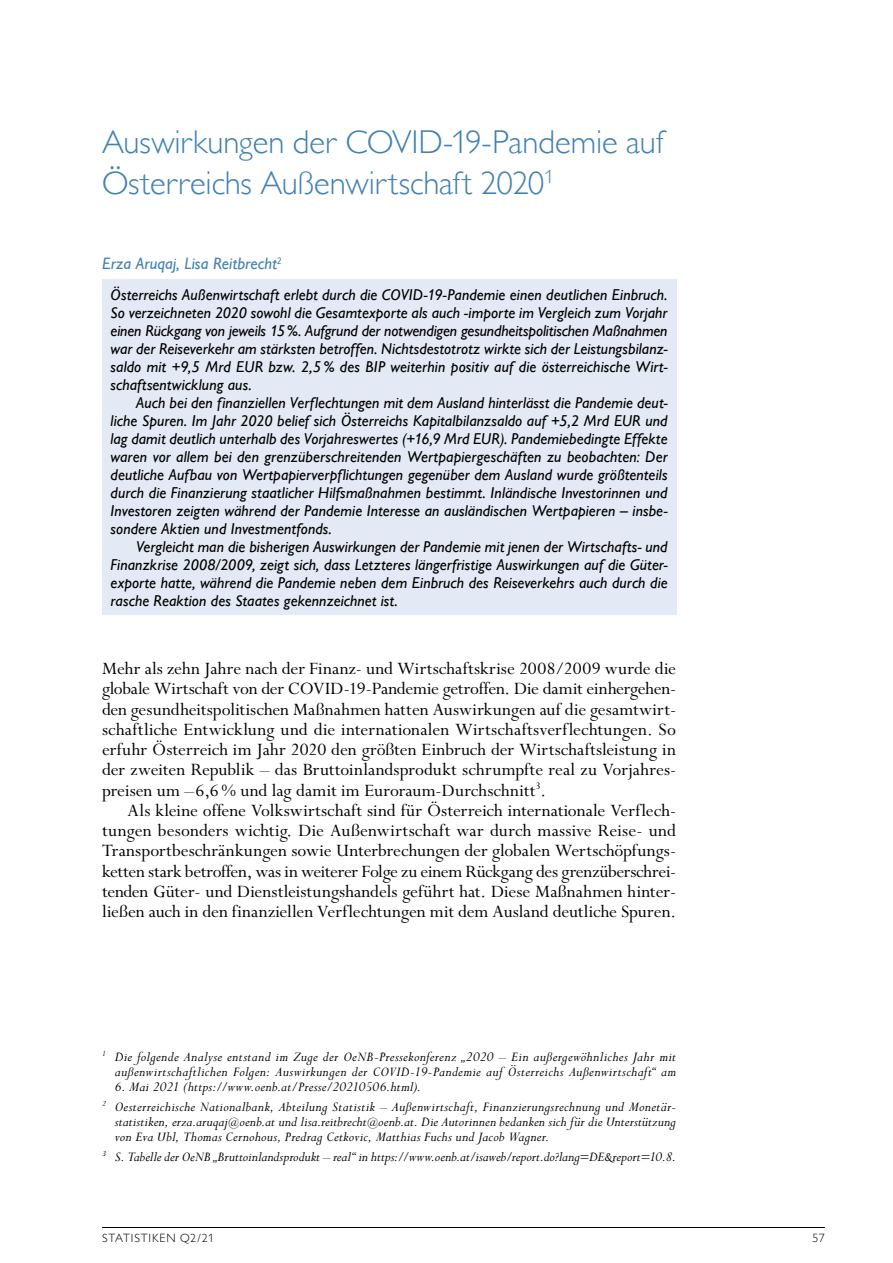
<style>
.page{position:relative;width:893px;height:1263px;background:#fff}
.page>*{position:absolute;margin:0;border:0;box-sizing:border-box;transform-origin:0 0}
.id373{font:300 33px/40.5px "Gill Sans MT Pro";letter-spacing:-.005em;color:#4181b3}
.id334{font:19.5px/20.2px "Perpetua Std";letter-spacing:.005em;color:#000;text-align:justify}
.id343{font:19.5px/20.2px "Perpetua Std";letter-spacing:-.005em;color:#000;text-align:justify}
.id350{font:italic 500 16.5px "Gill Sans MT Pro";letter-spacing:.005em;color:#4181b3}
.id347{font:italic 500 15.75px/18px "Gill Sans MT Pro";letter-spacing:.005em;color:#000;text-align:justify}
.id346{font:italic 500 15.75px/18px "Gill Sans MT Pro";letter-spacing:.01em;color:#000;text-align:justify}
.id339{font:italic 15px/15px "Perpetua Std";letter-spacing:.015em;color:#000;text-align:right}
.t1{font:300 12px "Gill Sans MT Pro";letter-spacing:.07em;color:#000}
.s1{font-size:12px}
</style>
<div class="page">
<hr style="left:102px;top:1227px;width:723px;height:1px;background:#000">
<div style="left:102px;top:279px;width:574px;height:120px;background:#e3eaf5"></div>
<div style="left:102px;top:387px;width:574px;height:156px;background:#e3eaf5"></div>
<div style="left:102px;top:531px;width:574px;height:84px;background:#e3eaf5"></div>
<h2 class="id373" style="left:102px;top:121px;width:565px">Auswirkungen der COVID-19-Pandemie auf<br>Österreichs Außenwirtschaft 2020<sup>1</sup></h2>
<h6 class="id350" style="left:102px;top:254px;width:181px">Erza Aruqaj, Lisa Reitbrecht<sup>2</sup></h6>
<p class="id346" style="left:111px;top:285px;width:559px">Österreichs Außenwirtschaft erlebt durch die COVID-19-Pandemie einen deutlichen Einbruch.<br>So verzeichneten 2020 sowohl die Gesamtexporte als auch -importe im Vergleich zum Vorjahr einen Rückgang von jeweils 15%. Aufgrund der notwendigen gesundheitspolitischen Maßnahmen war der Reiseverkehr am stärksten betroffen. Nichtsdestotrotz wirkte sich der Leistungsbilanz&shy;saldo mit +9,5 Mrd EUR bzw. 2,5% des BIP weiterhin positiv auf die österreichische Wirt&shy;schaftsentwicklung aus.</p>
<p class="id347" style="left:111px;top:393px;width:559px;text-indent:26px">Auch bei den finanziellen Verflechtungen mit dem Ausland hinterlässt die Pandemie deut&shy;liche Spuren. Im Jahr 2020 belief sich Österreichs Kapitalbilanzsaldo auf +5,2 Mrd EUR und lag damit deutlich unterhalb des Vorjahreswertes (+16,9 Mrd EUR). Pandemiebedingte Effekte waren vor allem bei den grenzüberschreitenden Wertpapiergeschäften zu beobachten: Der deutliche Aufbau von Wertpapierverpflichtungen gegenüber dem Ausland wurde größtenteils durch die Finanzierung staatlicher Hilfsmaßnahmen bestimmt. Inländische Investorinnen und Investoren zeigten während der Pandemie Interesse an ausländischen Wertpapieren – insbe&shy;sondere Aktien und Investmentfonds.</p>
<p class="id347" style="left:111px;top:537px;width:559px;text-indent:26px">Vergleicht man die bisherigen Auswirkungen der Pandemie mit jenen der Wirtschafts- und Finanzkrise 2008/2009, zeigt sich, dass Letzteres längerfristige Auswirkungen auf die Güter&shy;exporte hatte, während die Pandemie neben dem Einbruch des Reiseverkehrs auch durch die rasche Reaktion des Staates gekennzeichnet ist.</p>
<p class="id334" style="left:102px;top:659px;width:576px">Mehr als zehn Jahre nach der Finanz- und Wirtschaftskrise 2008/2009 wurde die globale Wirtschaft von der COVID-19-Pandemie getroffen. Die damit einhergehen&shy;den gesundheitspolitischen Maßnahmen hatten Auswirkungen auf die gesamtwirt&shy;schaftliche Entwicklung und die internationalen Wirtschaftsverflechtungen. So erfuhr Österreich im Jahr 2020 den größten Einbruch der Wirtschaftsleistung in der zweiten Republik – das Bruttoinlandsprodukt schrumpfte real zu Vorjahres&shy;preisen um –6,6 % und lag damit im Euroraum-Durchschnitt<sup>3</sup>.</p>
<p class="id343" style="left:102px;top:801px;width:576px;text-indent:26px">Als kleine offene Volkswirtschaft sind für Österreich internationale Verflech&shy;tungen besonders wichtig. Die Außenwirtschaft war durch massive Reise- und Transportbeschränkungen sowie Unterbrechungen der globalen Wertschöpfungs&shy;ketten stark betroffen, was in weiterer Folge zu einem Rückgang des grenzüberschrei&shy;tenden Güter- und Dienstleistungshandels geführt hat. Diese Maßnahmen hinter&shy;ließen auch in den finanziellen Verflechtungen mit dem Ausland deutliche Spuren.</p>
<p class="id339" style="left:102px;top:1049px;width:576px"><sup>1</sup> Die folgende Analyse entstand im Zuge der OeNB-Pressekonferenz „2020 – Ein außergewöhnliches Jahr mit außenwirtschaftlichen Folgen: Auswirkungen der COVID-19-Pandemie auf Österreichs Außenwirtschaft“ am</p>
<p class="id339" style="left:115px;top:1079px;width:308px">6. Mai 2021 (https://www.oenb.at/Presse/20210506.html).</p>
<p class="id339" style="left:115px;top:1099px;width:563px;text-align:justify;text-indent:-13px"><sup>2</sup> Oesterreichische Nationalbank, Abteilung Statistik – Außenwirtschaft, Finanzierungsrechnung und Monetär&shy;statistiken, erza.aruqaj<span class="s1">@</span>oenb.at und lisa.reitbrecht<span class="s1">@</span>oenb.at. Die Autorinnen bedanken sich für die Unterstützung von Eva Ubl, Thomas Cernohous, Predrag Cetkovic, Matthias Fuchs und Jacob Wagner.</p>
<p class="id339" style="left:102px;top:1150px;width:575px"><sup>3</sup> S. Tabelle der OeNB „Bruttoinlandsprodukt – real“ in https://www.oenb.at/isaweb/report.do?lang=DE&amp;report=10.8.</p>
<p class="t1" style="left:102px;top:1231px;width:114px">STATISTIKEN Q2/21</p>
<p class="t1" style="left:812px;top:1231px;width:14px">57</p>
</div>
